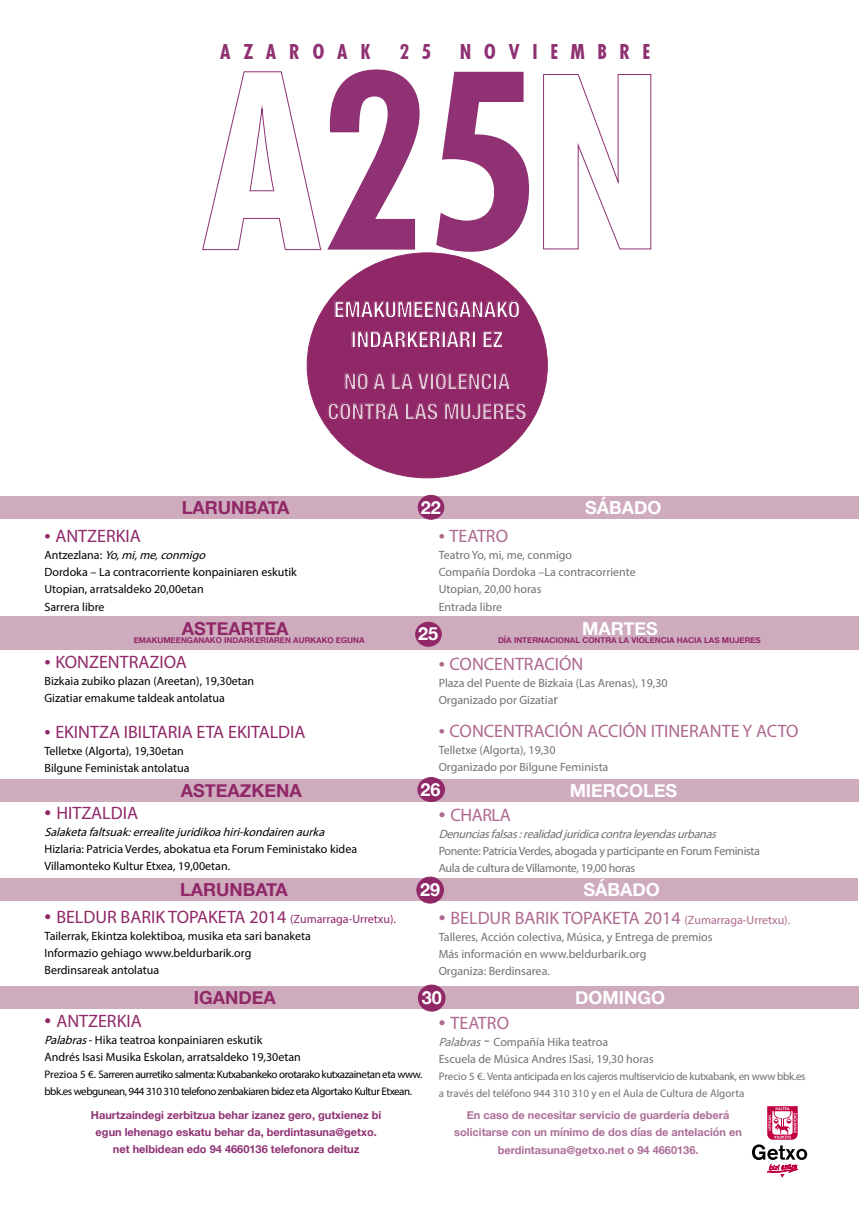
<style>
.page{position:relative;width:859px;height:1208px;background:#fff}
.page>*{position:absolute;margin:0;border:0;box-sizing:border-box;transform-origin:0 0}
.t1{font:700 condensed 22px/30px "Helvetica Neue";color:#e1cbd6;text-align:center}
.t2{font:700 condensed 22px/30px "Helvetica Neue";color:#fff;text-align:center}
.t3{font:700 20px "Futura Cond";letter-spacing:.61em;color:#8f3173}
.t4{font:18px "Myriad Pro";color:#902868}
.t5{font:18px "Myriad Pro";color:#ae698e}
.t6{font:700 18px "Helvetica Neue";color:#902868}
.t7{font:700 18px "Helvetica Neue";color:#fff}
.t8{font:12px/17px "Myriad Pro";color:#000}
.t9{font:12px/17px "Myriad Pro";color:#707172}
.t10{font:12px/17px "Myriad Pro";letter-spacing:-.025em;color:#707172}
.t11{font:italic 12px "Myriad Pro";color:#000}
.t12{font:italic 12px "Myriad Pro";color:#707172}
.t13{font:11px/17px "Myriad Pro";letter-spacing:-.04em;color:#000}
.t14{font:700 11px/17px "Helvetica Neue";color:#8f3173;text-align:center}
.t15{font:11px/17px "Myriad Pro";letter-spacing:-.02em;color:#707172}
.t16{font:700 11px/17px "Helvetica Neue";color:#ad6e97;text-align:center}
.t17{font:700 8px "Helvetica Neue";color:#902868}
.s1{font-size:22px}
.s2{font-style:italic}
.s3{font-size:14px}
.s4{font-size:24px}
.s5{font-size:12px}
.s6{font-size:18px}
</style>
<div class="page">
<div style="left:307px;top:253px;width:240px;height:225px;background:#902868;border-radius:50%"></div>
<div style="left:1px;top:496px;width:858px;height:22px;background:#cfabbe"></div>
<div style="left:0;top:616px;width:859px;height:33px;background:#cfabbe"></div>
<div style="left:418px;top:495px;width:26px;height:24px;background:#902868;border-radius:50%"></div>
<div style="left:418px;top:495px;width:26px;height:25px;border:1px solid #902868;border-radius:50%"></div>
<div style="left:416px;top:622px;width:25px;height:24px;background:#902868;border-radius:50%"></div>
<div style="left:415px;top:622px;width:27px;height:24px;border:1px solid #902868;border-radius:50%"></div>
<div style="left:0;top:779px;width:859px;height:22px;background:#cfabbe"></div>
<div style="left:418px;top:777px;width:26px;height:24px;background:#902868;border-radius:50%"></div>
<div style="left:418px;top:777px;width:27px;height:25px;border:1px solid #902868;border-radius:50%"></div>
<div style="left:0;top:878px;width:858px;height:22px;background:#cfabbe"></div>
<div style="left:417px;top:877px;width:26px;height:26px;background:#902868;border-radius:50%"></div>
<div style="left:417px;top:876px;width:27px;height:27px;border:1px solid #902868;border-radius:50%"></div>
<svg style="left:327px;top:273px;width:200px;height:206px"></svg>
<svg style="left:752px;top:1106px;width:55px;height:71px"></svg>
<svg style="left:202px;top:69px;width:218px;height:182px"></svg>
<svg style="left:436px;top:72px;width:93px;height:180px"></svg>
<svg style="left:543px;top:74px;width:109px;height:176px"></svg>
<div style="left:0;top:986px;width:859px;height:22px;background:#cfabbe"></div>
<div style="left:418px;top:985px;width:27px;height:26px;background:#902868;border-radius:50%"></div>
<div style="left:418px;top:984px;width:27px;height:27px;border:1px solid #902868;border-radius:50%"></div>
<h2 class="t3" style="left:220px;top:39px;width:153px">AZAROAK</h2>
<h2 class="t3" style="left:399px;top:39px;width:34px">2 5</h2>
<h2 class="t3" style="left:460px;top:39px;width:192px">NOVIEMBRE</h2>
<h1 class="t2" style="left:334px;top:293px;width:188px">EMAKUMEENGANAKO<br>INDARKERIARI EZ</h1>
<h1 class="t1" style="left:327px;top:365px;width:201px">NO A LA VIOLENCIA<br>CONTRA LAS MUJERES</h1>
<h3 class="t6" style="left:182px;top:493px;width:109px">LARUNBATA</h3>
<h3 class="t7" style="left:585px;top:493px;width:78px">SÁBADO</h3>
<h3 class="t7" style="left:421px;top:493px;width:22px">22</h3>
<h3 class="t4" style="left:45px;top:525px;width:98px"><span class="s1">•</span> ANTZERKIA</h3>
<p class="t8" style="left:45px;top:546px;width:254px;line-height:17.3px">A n t z e z l a n a : <span class="s2">Yo,mi,me,conmigo<br></span>Dordoka – La contracorriente konpainiaren eskutik Utopian, arratsaldeko 20,00etan<br>Sarrera libre</p>
<h3 class="t5" style="left:439px;top:525px;width:71px"><span class="s1">•</span> TEATRO</h3>
<p class="t9" style="left:439px;top:546px;width:199px;line-height:17.3px">Teatro Yo, mi, me, conmigo<br>Compañía Dordoka –La contracorriente<br>Utopian, 20,00 horas<br>Entrada libre</p>
<h3 class="t6" style="left:182px;top:615px;width:108px">ASTEARTEA</h3>
<h3 class="t7" style="left:582px;top:615px;width:77px">MARTES</h3>
<p class="t17" style="left:134px;top:634px;width:232px">EMAKUMEENGANAKO INDARKERIAREN AURKAKO EGUNA</p>
<p class="t17" style="left:498px;top:634px;width:264px">DÍA INTERNACIONAL CONTRA LA VIOLENCIA HACIA LAS MUJERES</p>
<h3 class="t7" style="left:418px;top:619px;width:22px">25</h3>
<h3 class="t5" style="left:439px;top:653px;width:146px"><span class="s1">•</span> CONCENTRACIÓN</h3>
<p class="t9" style="left:439px;top:674px;width:231px">Plaza del Puente de Bizkaia (Las Arenas), 19,30<br>Organizado por Gizatia<span class="s3">r</span></p>
<h3 class="t5" style="left:439px;top:720px;width:361px"><span class="s1">•</span> CONCENTRACIÓN ACCIÓN ITINERANTE Y ACTO</h3>
<p class="t9" style="left:439px;top:741px;width:171px">Telletxe (Algorta), 19,30<br>Organizado por Bilgune Feminista</p>
<h3 class="t5" style="left:439px;top:804px;width:73px"><span class="s4">•</span> CHARLA</h3>
<p class="t12" style="left:439px;top:826px;width:283px">Denunciasfalsas:realidadjuridicacontraleyendasurbanas</p>
<p class="t10" style="left:439px;top:842px;width:323px">Ponente: Patricia Verdes, abogada y participante en Forum Feminista<br>Aula de cultura de Villamonte, 19,00 horas</p>
<h3 class="t5" style="left:439px;top:907px;width:353px"><span class="s4">•</span> BELDUR BARIK TOPAKETA 2014 <span class="s5">(Zumarraga-Urretxu).</span></h3>
<p class="t9" style="left:439px;top:928px;width:275px">Talleres, Acción colectiva, Música, y Entrega de premios<br>Más información en www.beldurbarik.org<br>Organiza: Berdinsarea.</p>
<h3 class="t5" style="left:439px;top:1011px;width:72px"><span class="s4">•</span> TEATRO</h3>
<p class="t9" style="left:439px;top:1033px;width:217px"><span class="s2">Palabras</span><span class="s6">-</span> Compañía Hika teatroa<br>Escuela de Música Andres ISasi, 19,30 horas</p>
<p class="t15" style="left:439px;top:1067px;width:368px">Precio 5 €. Venta anticipada en los cajeros multiservicio de kutxabank, en www bbk.es a través del teléfono 944 310 310 y en el Aula de Cultura de Algorta</p>
<h3 class="t4" style="left:45px;top:651px;width:144px"><span class="s1">•</span> KONZENTRAZIOA</h3>
<p class="t8" style="left:45px;top:672px;width:211px">Bizkaia zubiko plazan (Areetan), 19,30etan<br>Gizatiar emakume taldeak antolatua</p>
<h3 class="t4" style="left:45px;top:721px;width:262px"><span class="s1">•</span> EKINTZA IBILTARIA ETA EKITALDIA</h3>
<p class="t8" style="left:45px;top:742px;width:146px">Telletxe (Algorta), 19,30etan<br>Bilgune Feministak antolatua</p>
<h3 class="t4" style="left:45px;top:802px;width:95px"><span class="s4">•</span> HITZALDIA</h3>
<p class="t11" style="left:45px;top:824px;width:285px">Salaketafaltsuak:errealitejuridikoahiri-kondairenaurka</p>
<p class="t8" style="left:44px;top:840px;width:314px">Hizlaria: Patricia Verdes, abokatua eta Forum Feministako kidea<br>Villamonteko Kultur Etxea, 19,00etan.</p>
<h3 class="t4" style="left:45px;top:906px;width:353px"><span class="s4">•</span> BELDUR BARIK TOPAKETA 2014 <span class="s5">(Zumarraga-Urretxu).</span></h3>
<p class="t8" style="left:44px;top:927px;width:268px">Tailerrak, Ekintza kolektiboa, musika eta sari banaketa<br>Informazio gehiago www.beldurbarik.org<br>Berdinsareak antolatua</p>
<h3 class="t6" style="left:181px;top:776px;width:122px">ASTEAZKENA</h3>
<h3 class="t7" style="left:421px;top:775px;width:22px">26</h3>
<h3 class="t7" style="left:570px;top:776px;width:109px">MIERCOLES</h3>
<h3 class="t6" style="left:180px;top:875px;width:109px">LARUNBATA</h3>
<h3 class="t7" style="left:420px;top:875px;width:22px">29</h3>
<h3 class="t7" style="left:583px;top:875px;width:78px">SÁBADO</h3>
<h3 class="t6" style="left:194px;top:983px;width:83px">IGANDEA</h3>
<h3 class="t7" style="left:422px;top:983px;width:22px">30</h3>
<h3 class="t7" style="left:575px;top:983px;width:91px">DOMINGO</h3>
<h3 class="t4" style="left:45px;top:1010px;width:99px"><span class="s4">•</span> ANTZERKIA</h3>
<p class="t8" style="left:45px;top:1031px;width:258px"><span class="s2">Palabras</span>- Hika teatroa konpainiaren eskutik<br>Andrés Isasi Musika Eskolan, arratsaldeko 19,30etan</p>
<p class="t13" style="left:45px;top:1065px;width:379px">Prezioa 5 €. Sarreren aurretiko salmenta: Kutxabankeko orotarako kutxazainetan eta www. bbk.es webgunean, 944 310 310 telefono zenbakiaren bidez eta Algortako Kultur Etxean.</p>
<p class="t14" style="left:91px;top:1106px;width:292px">Haurtzaindegi zerbitzua behar izanez gero, gutxienez bi egun lehenago eskatu behar da, berdintasuna@getxo. net helbidean edo 94 4660136 telefonora deituz</p>
<p class="t16" style="left:454px;top:1106px;width:289px">En caso de necesitar servicio de guardería deberá solicitarse con un mínimo de dos días de antelación en</p>
<p class="t16" style="left:498px;top:1141px;width:202px">berdintasuna@getxo.net o 94 4660136.</p>
</div>
